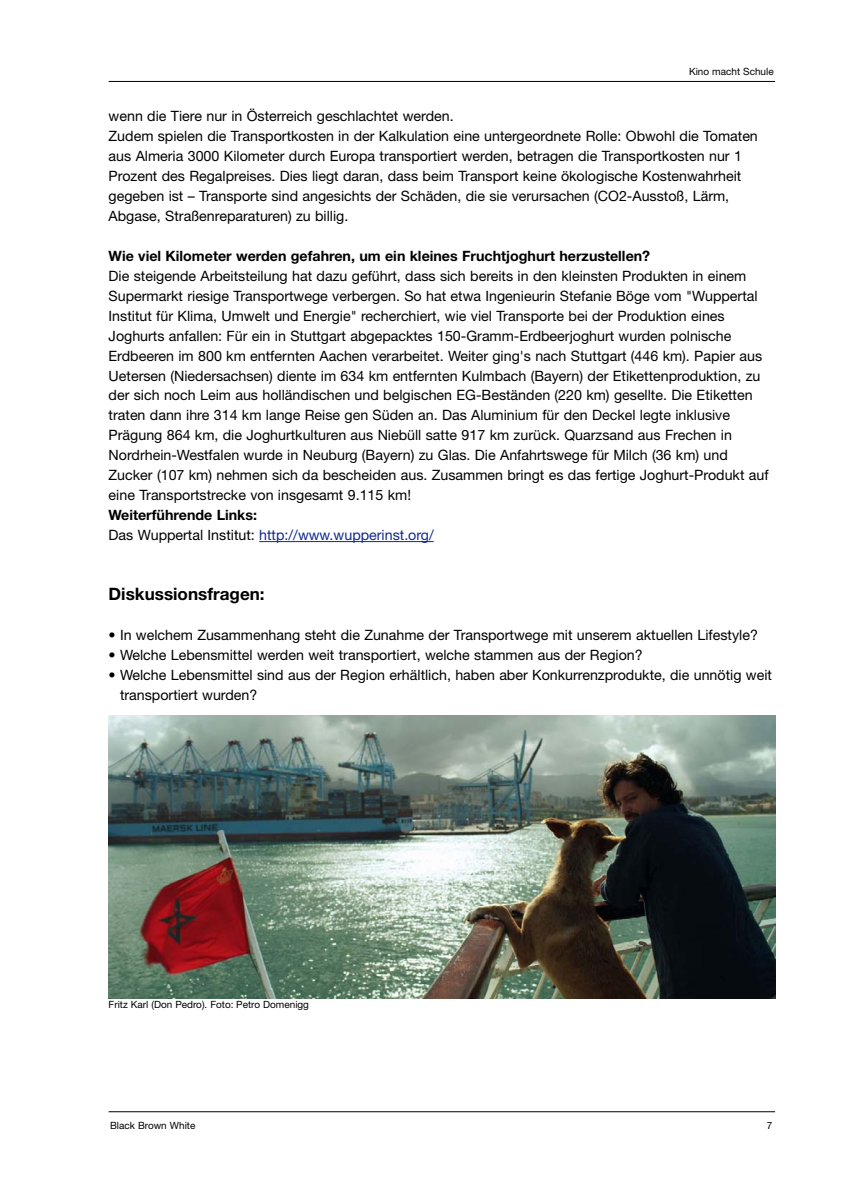
<style>
.page{position:relative;width:864px;height:1200px;background:#fff}
.page>*{position:absolute;margin:0;border:0;box-sizing:border-box;transform-origin:0 0}
.t1{font:700 17.1px "Helvetica Neue";color:#000}
.t2{font:14.25px/20px "Helvetica Neue";color:#000}
.t3{font:700 14.25px "Helvetica Neue";color:#000}
.t4{font:14.25px/20px "Helvetica Neue";color:#0f298f}
.t5{font:10.05px "Helvetica Neue";color:#000}
.s1{font-weight:700;color:#000}
.s2{color:#000}
</style>
<div class="page">
<hr style="left:259px;top:541px;width:71px;height:1px;background:#0f298f">
<hr style="left:330px;top:541px;width:91px;height:1px;background:#0f298f">
<svg style="left:421px;top:541px;width:13px;height:1px"></svg>
<hr style="left:109px;top:81px;width:666px;height:1px;background:#000">
<hr style="left:109px;top:1111px;width:666px;height:1px;background:#000">
<img style="left:109px;top:716px;width:666px;height:282px">
<p class="t5" style="left:689px;top:65px;width:86px">Kino macht Schule</p>
<p class="t2" style="left:109px;top:106px;width:651px">wenn die Tiere nur in Österreich geschlachtet werden.<br>Zudem spielen die Transportkosten in der Kalkulation eine untergeordnete Rolle: Obwohl die Tomaten aus Almeria 3000 Kilometer durch Europa transportiert werden, betragen die Transportkosten nur 1<br>Prozent des Regalpreises. Dies liegt daran, dass beim Transport keine ökologische Kostenwahrheit gegeben ist – Transporte sind angesichts der Schäden, die sie verursachen (CO2-Ausstoß, Lärm, Abgase, Straßenreparaturen) zu billig.</p>
<p class="t3" style="left:109px;top:247px;width:543px">Wie viel Kilometer werden gefahren, um ein kleines Fruchtjoghurt herzustellen?</p>
<p class="t2" style="left:109px;top:265px;width:662px">Die steigende Arbeitsteilung hat dazu geführt, dass sich bereits in den kleinsten Produkten in einem Supermarkt riesige Transportwege verbergen. So hat etwa Ingenieurin Stefanie Böge vom "Wuppertal Institut für Klima, Umwelt und Energie" recherchiert, wie viel Transporte bei der Produktion eines Joghurts anfallen: Für ein in Stuttgart abgepacktes 150-Gramm-Erdbeerjoghurt wurden polnische Erdbeeren im 800 km entfernten Aachen verarbeitet. Weiter ging's nach Stuttgart (446 km). Papier aus Uetersen (Niedersachsen) diente im 634 km entfernten Kulmbach (Bayern) der Etikettenproduktion, zu der sich noch Leim aus holländischen und belgischen EG-Beständen (220 km) gesellte. Die Etiketten traten dann ihre 314 km lange Reise gen Süden an. Das Aluminium für den Deckel legte inklusive Prägung 864 km, die Joghurtkulturen aus Niebüll satte 917 km zurück. Quarzsand aus Frechen in Nordrhein-Westfalen wurde in Neuburg (Bayern) zu Glas. Die Anfahrtswege für Milch (36 km) und Zucker (107 km) nehmen sich da bescheiden aus. Zusammen bringt es das fertige Joghurt-Produkt auf eine Transportstrecke von insgesamt 9.115 km!</p>
<p class="t4" style="left:109px;top:505px;width:327px"><span class="s1">Weiterführende Links:<br></span><span class="s2">Das Wuppertal Institut:</span> http://www.wupperinst.org/</p>
<p class="t1" style="left:109px;top:583px;width:158px">Diskussionsfragen:</p>
<p class="t2" style="left:109px;top:625px;width:651px">• In welchem Zusammenhang steht die Zunahme der Transportwege mit unserem aktuellen Lifestyle?</p>
<p class="t2" style="left:109px;top:644px;width:536px">• Welche Lebensmittel werden weit transportiert, welche stammen aus der Region?</p>
<p class="t2" style="left:120px;top:664px;width:654px;text-indent:-11px">• Welche Lebensmittel sind aus der Region erhältlich, haben aber Konkurrenzprodukte, die unnötig weit transportiert wurden?</p>
<p class="t5" style="left:109px;top:998px;width:202px">Fritz Karl (Don Pedro). Foto: Petro Domenigg</p>
<p class="t5" style="left:110px;top:1120px;width:87px">Black Brown White</p>
<p class="t5" style="left:767px;top:1120px;width:7px">7</p>
</div>
